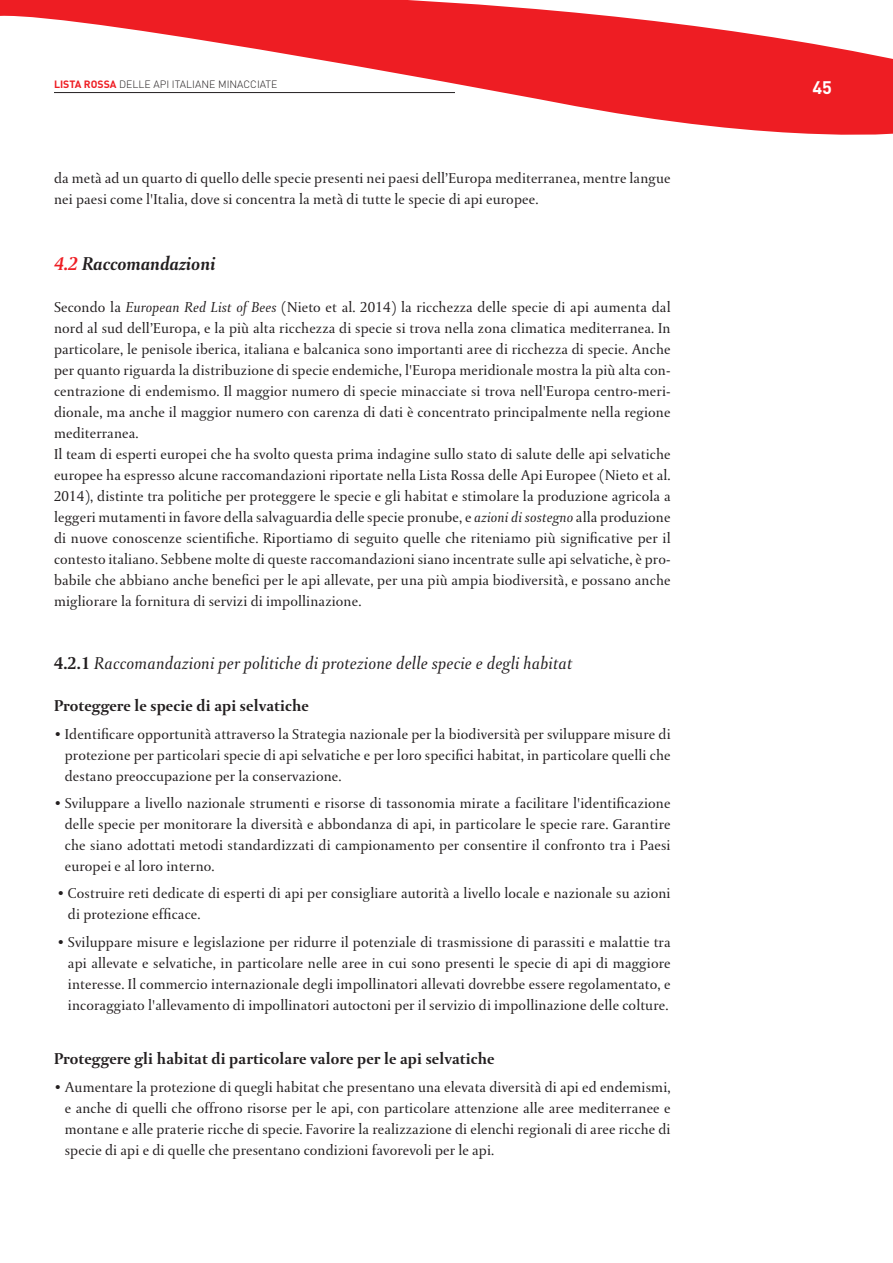
<style>
.page{position:relative;width:893px;height:1263px;background:#fff}
.page>*{position:absolute;margin:0;border:0;box-sizing:border-box;transform-origin:0 0}
.t1{font:italic 700 19.5px "DTL Paradox T";color:#231f20}
.t2{font:italic 18px "DTL Paradox T";letter-spacing:.01em;color:#231f20}
.t3{font:700 18px "DIN";color:#fff}
.t4{font:700 16.5px "DTL Paradox T";letter-spacing:.01em;color:#231f20}
.t5{font:15px/21px "DTL Paradox T";letter-spacing:.01em;color:#231f20;text-align:justify}
.t6{font:300 10.5px "DIN";color:#231f20}
.s1{font-weight:700;color:#ee1d23}
.s2{color:#ee1d23}
.s3{font-style:italic}
.s4{font-weight:700;font-style:normal}
</style>
<div class="page">
<svg style="left:0;top:0;width:893px;height:135px;fill:#ee1d23"></svg>
<hr style="left:54px;top:92px;width:401px;height:1px;background:#231f20">
<p class="t6" style="left:54px;top:78px;width:225px"><span class="s1">LISTA ROSSA</span> DELLE API ITALIANE MINACCIATE</p>
<p class="t3" style="left:812px;top:76px;width:21px">45</p>
<p class="t5" style="left:54px;top:168px;width:618px">da metà ad un quarto di quello delle specie presenti nei paesi dell’Europa mediterranea, mentre langue nei paesi come l'Italia, dove si concentra la metà di tutte le specie di api europee.</p>
<h1 class="t1" style="left:54px;top:252px;width:163px"><span class="s2">4.2</span> Raccomandazioni</h1>
<p class="t5" style="left:54px;top:297px;width:618px;text-align:left">Secondo la <span class="s3">European Red List of Bees</span> (Nieto et al. 2014) la ricchezza delle specie di api aumenta dal nord al sud dell’Europa, e la più alta ricchezza di specie si trova nella zona climatica mediterranea. In particolare, le penisole iberica, italiana e balcanica sono importanti aree di ricchezza di specie. Anche per quanto riguarda la distribuzione di specie endemiche, l'Europa meridionale mostra la più alta con&shy;centrazione di endemismo. Il maggior numero di specie minacciate si trova nell'Europa centro-meri&shy;dionale, ma anche il maggior numero con carenza di dati è concentrato principalmente nella regione mediterranea.<br>Il team di esperti europei che ha svolto questa prima indagine sullo stato di salute delle api selvatiche europee ha espresso alcune raccomandazioni riportate nella Lista Rossa delle Api Europee (Nieto et al.<br>2014), distinte tra politiche per proteggere le specie e gli habitat e stimolare la produzione agricola a leggeri mutamenti in favore della salvaguardia delle specie pronube, e <span class="s3">azioni di sostegno</span> alla produzione di nuove conoscenze scientifiche. Riportiamo di seguito quelle che riteniamo più significative per il contesto italiano. Sebbene molte di queste raccomandazioni siano incentrate sulle api selvatiche, è pro&shy;babile che abbiano anche benefici per le api allevate, per una più ampia biodiversità, e possano anche migliorare la fornitura di servizi di impollinazione.</p>
<p class="t2" style="left:54px;top:653px;width:520px"><span class="s4">4.2.1</span> Raccomandazioni per politiche di protezione delle specie e degli habitat</p>
<p class="t4" style="left:54px;top:696px;width:256px">Proteggere le specie di api selvatiche</p>
<p class="t5" style="left:65px;top:723px;width:607px;text-indent:-11px">• Identificare opportunità attraverso la Strategia nazionale per la biodiversità per sviluppare misure di protezione per particolari specie di api selvatiche e per loro specifici habitat, in particolare quelli che destano preoccupazione per la conservazione.</p>
<p class="t5" style="left:65px;top:793px;width:607px;text-indent:-11px">• Sviluppare a livello nazionale strumenti e risorse di tassonomia mirate a facilitare l'identificazione delle specie per monitorare la diversità e abbondanza di api, in particolare le specie rare. Garantire che siano adottati metodi standardizzati di campionamento per consentire il confronto tra i Paesi europei e al loro interno.</p>
<p class="t5" style="left:68px;top:883px;width:604px;text-indent:-11px">• Costruire reti dedicate di esperti di api per consigliare autorità a livello locale e nazionale su azioni di protezione efficace.</p>
<p class="t5" style="left:68px;top:931px;width:604px;text-indent:-11px">• Sviluppare misure e legislazione per ridurre il potenziale di trasmissione di parassiti e malattie tra api allevate e selvatiche, in particolare nelle aree in cui sono presenti le specie di api di maggiore interesse. Il commercio internazionale degli impollinatori allevati dovrebbe essere regolamentato, e incoraggiato l'allevamento di impollinatori autoctoni per il servizio di impollinazione delle colture.</p>
<p class="t4" style="left:54px;top:1049px;width:442px">Proteggere gli habitat di particolare valore per le api selvatiche</p>
<p class="t5" style="left:65px;top:1077px;width:607px;text-indent:-11px">• Aumentare la protezione di quegli habitat che presentano una elevata diversità di api ed endemismi, e anche di quelli che offrono risorse per le api, con particolare attenzione alle aree mediterranee e montane e alle praterie ricche di specie. Favorire la realizzazione di elenchi regionali di aree ricche di specie di api e di quelle che presentano condizioni favorevoli per le api.</p>
</div>
